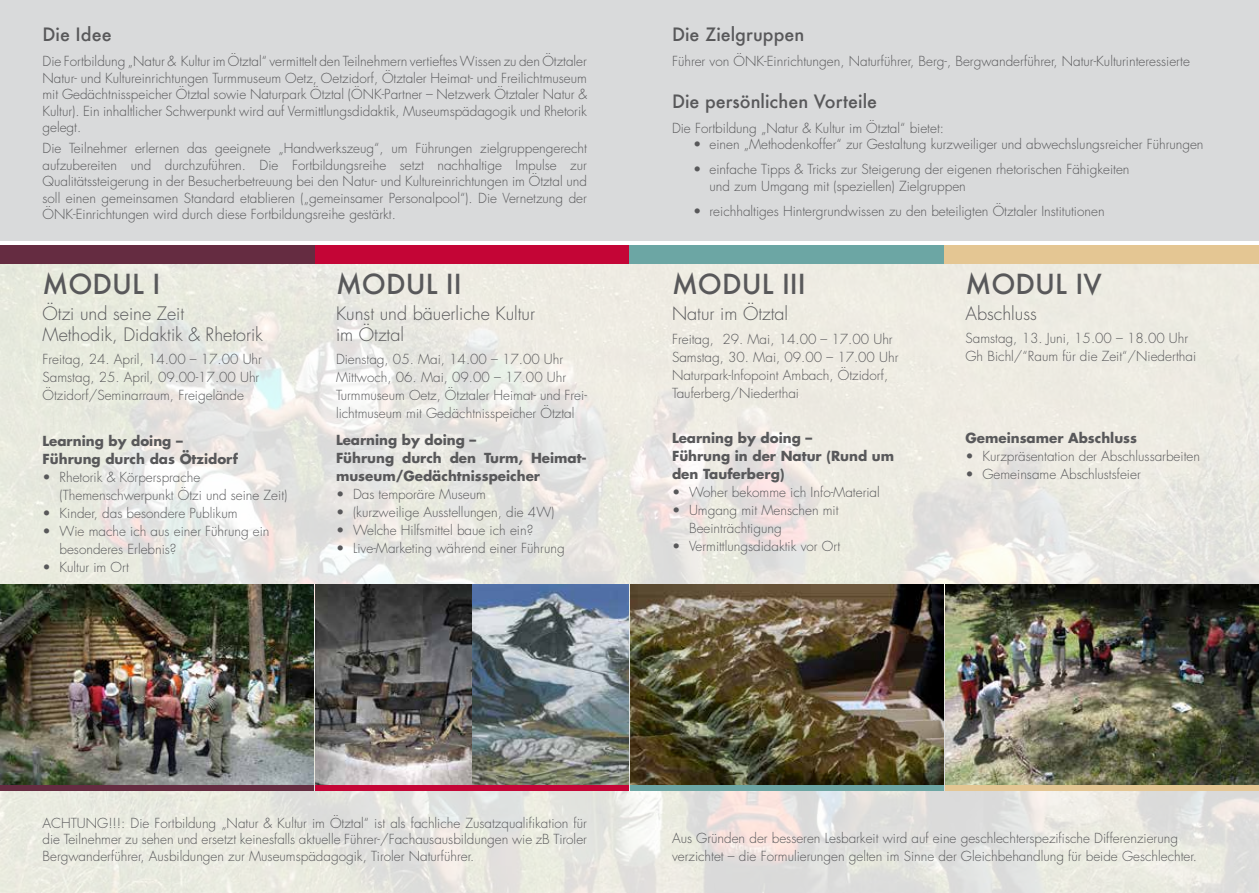
<style>
.page{position:relative;width:1259px;height:893px;background:#fff}
.page>*{position:absolute;margin:0;border:0;box-sizing:border-box;transform-origin:0 0}
.t1{font:500 27px "Futura";color:#58585a}
.t2{font:300 18px/21px "Futura";color:#58585a}
.t3{font:500 18px "Futura";color:#58585a}
.t4{font:300 13.5px/18px "Futura";color:#58585a}
.t5{font:700 13.5px/18px "Futura";color:#58585a}
</style>
<div class="page">
<img style="left:0;top:263px;width:1259px;height:630px">
<div style="left:0;top:0;width:1259px;height:240px;background:#d9dadb"></div>
<div style="left:944px;top:245px;width:315px;height:18px;background:#e4c693"></div>
<div style="left:0;top:245px;width:315px;height:18px;background:#652c41"></div>
<div style="left:315px;top:245px;width:314px;height:18px;background:#c40536"></div>
<div style="left:629px;top:245px;width:315px;height:18px;background:#6ca6a4"></div>
<img style="left:0;top:584px;width:315px;height:201px">
<img style="left:630px;top:584px;width:313px;height:201px">
<svg style="left:315px;top:584px;width:157px;height:201px;background:#666462"></svg>
<img style="left:472px;top:584px;width:156px;height:201px">
<img style="left:945px;top:584px;width:314px;height:201px">
<div style="left:945px;top:785px;width:314px;height:6px;background:#e4c693"></div>
<div style="left:0;top:785px;width:314px;height:6px;background:#652c41"></div>
<div style="left:315px;top:785px;width:313px;height:6px;background:#c40536"></div>
<div style="left:630px;top:785px;width:313px;height:6px;background:#6ca6a4"></div>
<h2 class="t3" style="left:43px;top:22px;width:71px">Die Idee</h2>
<p class="t4" style="left:43px;top:53px;width:546px;line-height:16.5px;text-align:justify">Die Fortbildung „Natur &amp; Kultur im Ötztal“ vermittelt den Teilnehmern vertieftes Wissen zu den Ötztaler Natur- und Kultureinrichtungen Turmmuseum Oetz, Oetzidorf, Ötztaler Heimat- und Freilichtmuseum mit Gedächtnisspeicher Ötztal sowie Naturpark Ötztal (ÖNK-Partner – Netzwerk Ötztaler Natur &amp; Kultur). Ein inhaltlicher Schwerpunkt wird auf Vermittlungsdidaktik, Museumspädagogik und Rhetorik gelegt.</p>
<p class="t4" style="left:43px;top:140px;width:546px;line-height:16.5px;text-align:justify">Die Teilnehmer erlernen das geeignete „Handwerkszeug“, um Führungen zielgruppengerecht aufzubereiten und durchzuführen. Die Fortbildungsreihe setzt nachhaltige Impulse zur Qualitätssteigerung in der Besucherbetreuung bei den Natur- und Kultureinrichtungen im Ötztal und soll einen gemeinsamen Standard etablieren („gemeinsamer Personalpool“). Die Vernetzung der ÖNK-Einrichtungen wird durch diese Fortbildungsreihe gestärkt.</p>
<h2 class="t3" style="left:672px;top:22px;width:134px">Die Zielgruppen</h2>
<p class="t4" style="left:672px;top:53px;width:519px">Führer von ÖNK-Einrichtungen, Naturführer, Berg-, Bergwanderführer, Natur-Kulturinteressierte</p>
<h2 class="t3" style="left:672px;top:89px;width:207px">Die persönlichen Vorteile</h2>
<p class="t4" style="left:672px;top:119px;width:273px">Die Fortbildung „Natur &amp; Kultur im Ötztal“ bietet:</p>
<p class="t4" style="left:693px;top:136px;width:512px">• einen „Methodenkoffer“ zur Gestaltung kurzweiliger und abwechslungsreicher Führungen</p>
<p class="t4" style="left:709px;top:161px;width:421px;line-height:16.5px;text-indent:-16px">• einfache Tipps &amp; Tricks zur Steigerung der eigenen rhetorischen Fähigkeiten und zum Umgang mit (speziellen) Zielgruppen</p>
<p class="t4" style="left:693px;top:202px;width:413px">• reichhaltiges Hintergrundwissen zu den beteiligten Ötztaler Institutionen</p>
<h1 class="t1" style="left:43px;top:266px;width:119px">MODUL I</h1>
<h1 class="t1" style="left:336px;top:266px;width:127px">MODUL II</h1>
<h1 class="t1" style="left:672px;top:266px;width:135px">MODUL III</h1>
<h1 class="t1" style="left:965px;top:266px;width:138px">MODUL IV</h1>
<h2 class="t2" style="left:43px;top:303px;width:222px">Ötzi und seine Zeit<br>Methodik, Didaktik &amp; Rhetorik</h2>
<h2 class="t2" style="left:336px;top:303px;width:201px">Kunst und bäuerliche Kultur</h2>
<h2 class="t2" style="left:672px;top:303px;width:118px">Natur im Ötztal</h2>
<h2 class="t2" style="left:336px;top:324px;width:70px">im Ötztal</h2>
<p class="t4" style="left:672px;top:330px;width:228px">Freitag, 29. Mai, 14.00 – 17.00 Uhr Samstag, 30. Mai, 09.00 – 17.00 Uhr Naturpark-Infopoint Ambach, Ötzidorf, Tauferberg/Niederthai</p>
<p class="t5" style="left:672px;top:429px;width:224px">Learning by doing –<br>Führung in der Natur (Rund um den Tauferberg)</p>
<p class="t4" style="left:672px;top:483px;width:209px">• Woher bekomme ich Info-Material</p>
<p class="t4" style="left:689px;top:501px;width:151px;text-indent:-17px">• Umgang mit Menschen mit<br>Beeinträchtigung</p>
<p class="t4" style="left:672px;top:537px;width:170px">• Vermittlungsdidaktik vor Ort</p>
<p class="t4" style="left:336px;top:351px;width:252px">Dienstag, 05. Mai, 14.00 – 17.00 Uhr Mittwoch, 06. Mai, 09.00 – 17.00 Uhr Turmmuseum Oetz, Ötztaler Heimat- und Frei&shy;lichtmuseum mit Gedächtnisspeicher Ötztal</p>
<p class="t5" style="left:336px;top:430px;width:252px">Learning by doing –<br>Führung durch den Turm, Heimat&shy;museum/Gedächtnisspeicher</p>
<p class="t4" style="left:336px;top:485px;width:151px">• Das temporäre Museum</p>
<p class="t4" style="left:336px;top:503px;width:220px">• (kurzweilige Ausstellungen, die 4W)</p>
<p class="t4" style="left:336px;top:521px;width:199px">• Welche Hilfsmittel baue ich ein?</p>
<p class="t4" style="left:336px;top:539px;width:230px">• Live-Marketing während einer Führung</p>
<p class="t4" style="left:43px;top:351px;width:221px">Freitag, 24. April, 14.00 – 17.00 Uhr<br>Samstag, 25. April, 09.00-17.00 Uhr<br>Ötzidorf/Seminarraum, Freigelände</p>
<p class="t5" style="left:43px;top:432px;width:197px">Learning by doing –<br>Führung durch das Ötzidorf</p>
<p class="t4" style="left:60px;top:468px;width:229px;text-indent:-17px">• Rhetorik &amp; Körpersprache (Themenschwerpunkt Ötzi und seine Zeit)</p>
<p class="t4" style="left:43px;top:504px;width:196px">• Kinder, das besondere Publikum</p>
<p class="t4" style="left:60px;top:522px;width:211px;text-indent:-17px">• Wie mache ich aus einer Führung ein besonderes Erlebnis?</p>
<p class="t4" style="left:43px;top:558px;width:88px">• Kultur im Ort</p>
<h2 class="t2" style="left:965px;top:303px;width:73px">Abschluss</h2>
<p class="t4" style="left:965px;top:330px;width:232px">Samstag, 13. Juni, 15.00 – 18.00 Uhr<br>Gh Bichl/“Raum für die Zeit“/Niederthai</p>
<p class="t5" style="left:965px;top:429px;width:173px">Gemeinsamer Abschluss</p>
<p class="t4" style="left:965px;top:447px;width:236px">• Kurzpräsentation der Abschlussarbeiten</p>
<p class="t4" style="left:965px;top:465px;width:177px">• Gemeinsame Abschlustsfeier</p>
<p class="t4" style="left:43px;top:815px;width:546px;line-height:16.5px;text-align:justify">ACHTUNG!!!: Die Fortbildung „Natur &amp; Kultur im Ötztal“ ist als fachliche Zusatzqualifikation für die Teilnehmer zu sehen und ersetzt keinesfalls aktuelle Führer-/Fachausausbildungen wie zB Tiroler Bergwanderführer, Ausbildungen zur Museumspädagogik, Tiroler Naturführer.</p>
<p class="t4" style="left:672px;top:829px;width:526px">Aus Gründen der besseren Lesbarkeit wird auf eine geschlechterspezifische Differenzierung verzichtet – die Formulierungen gelten im Sinne der Gleichbehandlung für beide Geschlechter.</p>
</div>
